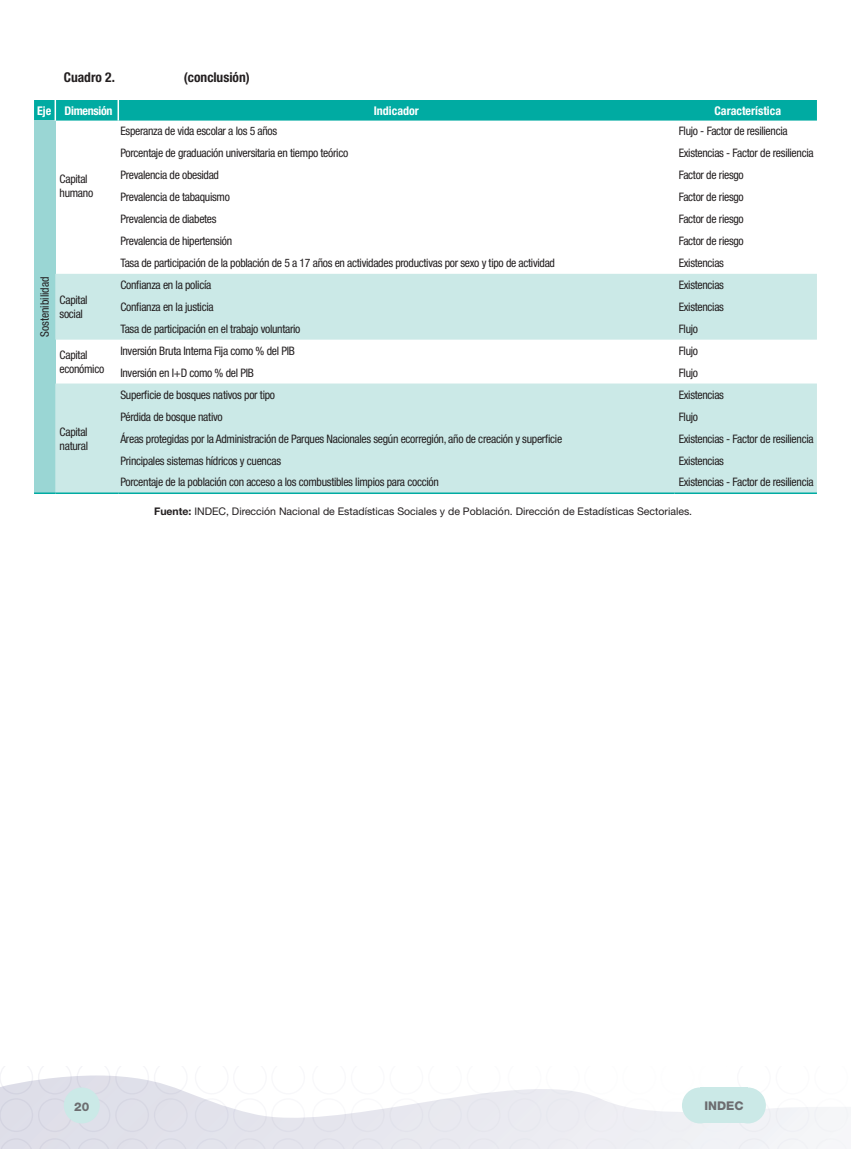
<style>
.page{position:relative;width:851px;height:1149px;background:#fff}
.page>*{position:absolute;margin:0;border:0;box-sizing:border-box;transform-origin:0 0}
.titulo_grafico{font:700 condensed 13.5px "Helvetica Neue LT Std";color:#231f20}
.cabezal{font:700 condensed 12px "Helvetica Neue LT Std";color:#fff}
.cabezal-2{font:700 condensed 12px "Helvetica Neue LT Std";letter-spacing:-.025em;color:#fff}
.t1{font:800 12px "Helvetica Neue LT Std";color:#6c6d70}
.datos{font:condensed 11.7px/14.1px "Helvetica Neue LT Std";letter-spacing:-.025em;color:#231f20}
.datos-2{font:condensed 11.7px "Helvetica Neue LT Std";color:#231f20}
.fuente1{font:10.5px "Helvetica Neue LT Std";color:#231f20}
.s1{font-weight:700}
</style>
<div class="page">
<svg style="left:0;top:1066px;width:732px;height:82px"></svg>
<svg style="left:736px;top:1088px;width:113px;height:60px"></svg>
<div style="left:64px;top:1087px;width:36px;height:36px;background:#cbe9e7;border-radius:50%"></div>
<div style="left:681px;top:1087px;width:36px;height:36px;background:#cbe9e7;border-radius:50%"></div>
<div style="left:729px;top:1087px;width:36px;height:36px;background:#cbe9e7;border-radius:50%"></div>
<div style="left:699px;top:1087px;width:48px;height:36px;background:#cbe9e7"></div>
<div style="left:34px;top:120px;width:21px;height:373px;background:#9ad6d4"></div>
<svg style="left:55px;top:274px;width:761px;height:218px;fill:#cbe9e7"></svg>
<hr style="left:55px;top:492px;width:63px;height:2px;background:#00aba2">
<hr style="left:118px;top:492px;width:556px;height:2px;background:#00aba2">
<hr style="left:674px;top:492px;width:142px;height:2px;background:#00aba2">
<div style="left:34px;top:100px;width:782px;height:20px;background:#00aba2"></div>
<hr style="left:117px;top:100px;width:2px;height:20px;background:#fff">
<hr style="left:34px;top:492px;width:21px;height:2px;background:#00aba2">
<p class="titulo_grafico" style="left:64px;top:69px;width:53px">Cuadro 2.</p>
<p class="titulo_grafico" style="left:184px;top:69px;width:67px">(conclusión)</p>
<p class="cabezal" style="left:37px;top:103px;width:16px">Eje</p>
<p class="cabezal-2" style="left:64px;top:103px;width:49px">Dimensión</p>
<p class="cabezal" style="left:374px;top:103px;width:47px">Indicador</p>
<p class="cabezal" style="left:714px;top:103px;width:68px">Característica</p>
<p class="datos-2" style="left:38px;top:337px;width:62px;rotate:-90deg">Sostenibilidad</p>
<p class="datos" style="left:60px;top:172px;width:35px">Capital humano</p>
<p class="datos" style="left:60px;top:292px;width:30px">Capital social</p>
<p class="datos" style="left:120px;top:124px;width:158px">Esperanza de vida escolar a los 5 años</p>
<p class="datos" style="left:678px;top:124px;width:110px">Flujo - Factor de resiliencia</p>
<p class="datos" style="left:120px;top:146px;width:229px">Porcentaje de graduación universitaria en tiempo teórico</p>
<p class="datos" style="left:678px;top:146px;width:136px">Existencias - Factor de resiliencia</p>
<p class="datos" style="left:120px;top:168px;width:100px">Prevalencia de obesidad</p>
<p class="datos" style="left:678px;top:168px;width:67px">Factor de riesgo</p>
<p class="datos" style="left:120px;top:190px;width:111px">Prevalencia de tabaquismo</p>
<p class="datos" style="left:678px;top:190px;width:67px">Factor de riesgo</p>
<p class="datos" style="left:120px;top:212px;width:98px">Prevalencia de diabetes</p>
<p class="datos" style="left:678px;top:212px;width:67px">Factor de riesgo</p>
<p class="datos" style="left:120px;top:234px;width:113px">Prevalencia de hipertensión</p>
<p class="datos" style="left:678px;top:234px;width:67px">Factor de riesgo</p>
<p class="datos" style="left:120px;top:256px;width:436px">Tasa de participación de la población de 5 a 17 años en actividades productivas por sexo y tipo de actividad</p>
<p class="datos" style="left:678px;top:256px;width:47px">Existencias</p>
<p class="datos" style="left:120px;top:277px;width:92px">Confianza en la policía</p>
<p class="datos" style="left:678px;top:277px;width:47px">Existencias</p>
<p class="datos" style="left:120px;top:299px;width:95px">Confianza en la justicia</p>
<p class="datos" style="left:678px;top:299px;width:47px">Existencias</p>
<p class="datos" style="left:120px;top:321px;width:181px">Tasa de participación en el trabajo voluntario</p>
<p class="datos" style="left:678px;top:321px;width:21px">Flujo</p>
<p class="datos" style="left:60px;top:347px;width:46px">Capital económico</p>
<p class="datos" style="left:120px;top:343px;width:176px">Inversión Bruta Interna Fija como % del PIB</p>
<p class="datos" style="left:678px;top:343px;width:21px">Flujo</p>
<p class="datos" style="left:120px;top:365px;width:135px">Inversión en I+D como % del PIB</p>
<p class="datos" style="left:678px;top:365px;width:21px">Flujo</p>
<p class="datos" style="left:60px;top:424px;width:30px">Capital natural</p>
<p class="datos" style="left:120px;top:387px;width:156px">Superficie de bosques nativos por tipo</p>
<p class="datos" style="left:678px;top:387px;width:47px">Existencias</p>
<p class="datos" style="left:120px;top:409px;width:104px">Pérdida de bosque nativo</p>
<p class="datos" style="left:678px;top:409px;width:21px">Flujo</p>
<p class="datos" style="left:120px;top:431px;width:443px">Áreas protegidas por la Administración de Parques Nacionales según ecorregión, año de creación y superficie</p>
<p class="datos" style="left:678px;top:431px;width:136px">Existencias - Factor de resiliencia</p>
<p class="datos" style="left:120px;top:453px;width:162px">Principales sistemas hídricos y cuencas</p>
<p class="datos" style="left:678px;top:453px;width:47px">Existencias</p>
<p class="datos" style="left:120px;top:475px;width:320px">Porcentaje de la población con acceso a los combustibles limpios para cocción</p>
<p class="datos" style="left:678px;top:475px;width:136px">Existencias - Factor de resiliencia</p>
<p class="fuente1" style="left:154px;top:504px;width:539px"><span class="s1">Fuente:</span> INDEC, Dirección Nacional de Estadísticas Sociales y de Población. Dirección de Estadísticas Sectoriales.</p>
<p class="t1" style="left:74px;top:1098px;width:17px">20</p>
<p class="t1" style="left:704px;top:1097px;width:41px">INDEC</p>
</div>
